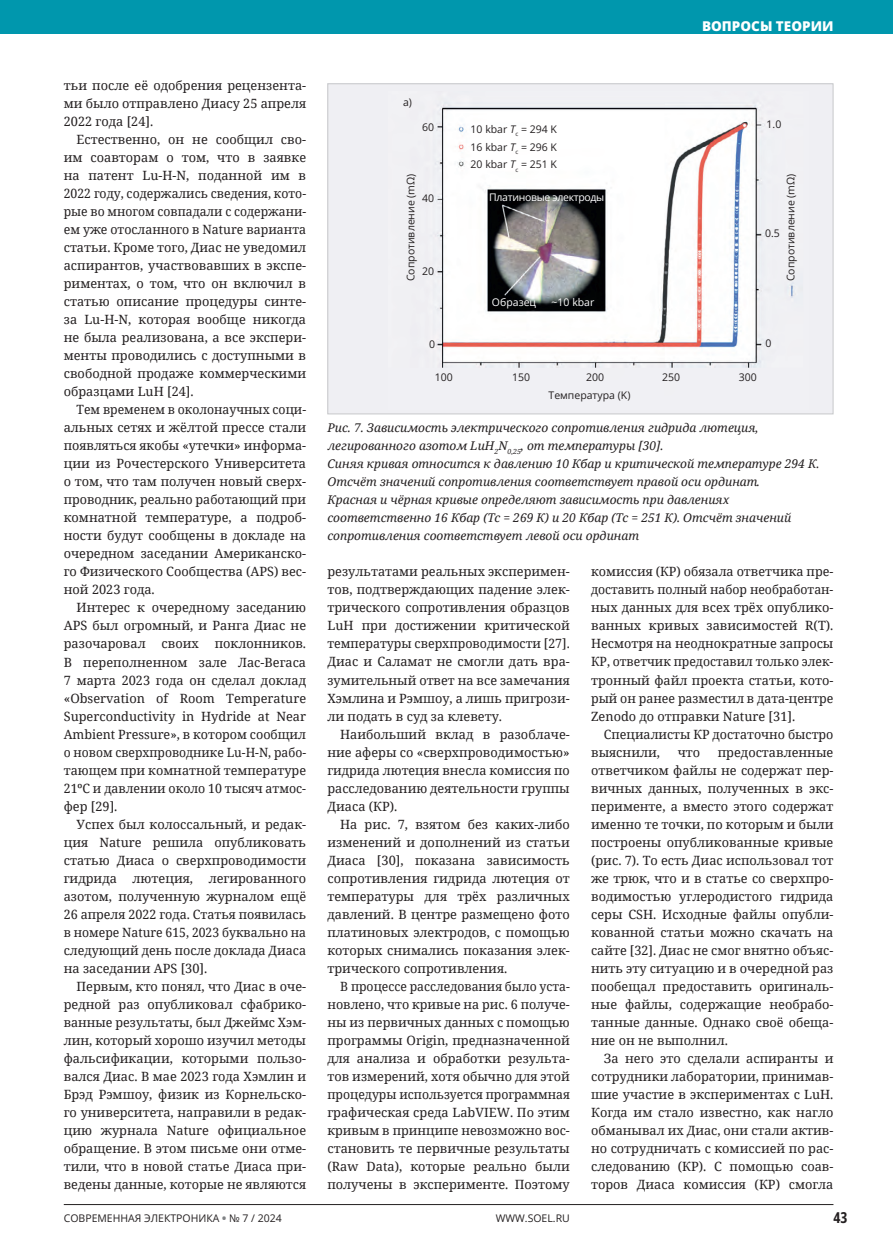
<style>
.page{position:relative;width:893px;height:1251px;background:#fff}
.page>*{position:absolute;margin:0;border:0;box-sizing:border-box;transform-origin:0 0}
.t1{font:700 15px "Open Sans Condensed";color:#231f20}
.t2{font:800 13.5px "Open Sans";color:#fff}
.t3{font:12.75px/18px "Noto Serif";color:#231f20;text-align:justify}
.t4{font:12.75px/18px "Noto Serif";color:#231f20;text-align:justify;scale:.96 1}
.t5{font:italic 12px/18px "Noto Serif";color:#231f20}
.t6{font:10.5px/17.5px "Open Sans";color:#231f20;text-align:justify}
.t7{font:10.5px "Open Sans";letter-spacing:-.03em;color:#fff}
.t8{font:10.5px "Open Sans";color:#fff}
.s1{font-style:italic}
.s2{font-weight:800;color:#808285}
</style>
<div class="page">
<div style="left:0;top:0;width:893px;height:34px;background:#0097ad"></div>
<hr style="left:64px;top:1203px;width:769px;height:1px;background:#231f20">
<div style="left:328px;top:84px;width:505px;height:330px;background:#efeff3"></div>
<img style="left:434px;top:105px;width:359px;height:263px">
<p class="t3" style="left:64px;top:76px;width:244px">тьи после её одобрения рецензента&shy;ми было отправлено Диасу 25 апреля 2022 года [24].</p>
<p class="t3" style="left:64px;top:130px;width:244px;text-indent:13px">Естественно, он не сообщил сво&shy;им соавторам о том, что в заявке на патент Lu-H-N, поданной им в 2022 году, содержались сведения, кото&shy;рые во многом совпадали с содержани&shy;ем уже отосланного в Nature варианта статьи. Кроме того, Диас не уведомил аспирантов, участвовавших в экспе&shy;риментах, о том, что он включил в статью описание процедуры синте&shy;за Lu-H-N, которая вообще никогда не была реализована, а все экспери&shy;менты проводились с доступными в свободной продаже коммерческими образцами LuH [24].</p>
<p class="t4" style="left:64px;top:400px;width:254px;text-indent:13px">Тем временем в околонаучных соци&shy;альных сетях и жёлтой прессе стали появляться якобы «утечки» информа&shy;ции из Рочестерского Университета о том, что там получен новый сверх&shy;проводник, реально работающий при комнатной температуре, а подроб&shy;ности будут сообщены в докладе на очередном заседании Американско&shy;го Физического Сообщества (APS) вес&shy;ной 2023 года.</p>
<p class="t3" style="left:64px;top:598px;width:244px;text-indent:13px">Интерес к очередному заседанию APS был огромный, и Ранга Диас не разочаровал своих поклонников.<br>В переполненном зале Лас-Вегаса 7 марта 2023 года он сделал доклад «Observation of Room Temperature Superconductivity in Hydride at Near Ambient Pressure», в котором сообщил о новом сверхпроводнике Lu-H-N, рабо&shy;тающем при комнатной температуре 21ºC и давлении около 10 тысяч атмос&shy;фер [29].</p>
<p class="t3" style="left:64px;top:814px;width:244px;text-indent:13px">Успех был колоссальный, и редак&shy;ция Nature решила опубликовать статью Диаса о сверхпроводимости гидрида лютеция, легированного азотом, полученную журналом ещё 26 апреля 2022 года. Статья появилась в номере Nature 615, 2023 буквально на следующий день после доклада Диаса на заседании APS [30].</p>
<p class="t3" style="left:64px;top:976px;width:244px;text-indent:13px">Первым, кто понял, что Диас в оче&shy;редной раз опубликовал сфабрико&shy;ванные результаты, был Джеймс Хэм&shy;лин, который хорошо изучил методы фальсификации, которыми пользо&shy;вался Диас. В мае 2023 года Хэмлин и Брэд Рэмшоу, физик из Корнельско&shy;го университета, направили в редак&shy;цию журнала Nature официальное обращение. В этом письме они отме&shy;тили, что в новой статье Диаса при&shy;ведены данные, которые не являются</p>
<p class="t6" style="left:403px;top:93px;width:10px">a)</p>
<p class="t2" style="left:702px;top:17px;width:133px">ВОПРОСЫ ТЕОРИИ</p>
<p class="t6" style="left:422px;top:118px;width:14px">60</p>
<p class="t6" style="left:767px;top:116px;width:16px">1.0</p>
<p class="t6" style="left:471px;top:120px;width:88px">10 kbar <span class="s1">T</span><sub>c</sub> = 294 K 16 kbar <span class="s1">T</span><sub>c</sub> = 296 K 20 kbar <span class="s1">T</span><sub>c</sub> = 251 K</p>
<p class="t7" style="left:489px;top:190px;width:117px">Платиновые электроды</p>
<p class="t6" style="left:401px;top:281px;width:109px;rotate:-90deg">Сопротивление (mΩ)</p>
<p class="t6" style="left:782px;top:281px;width:109px;rotate:-90deg">Сопротивление (mΩ)</p>
<p class="t6" style="left:422px;top:189px;width:14px">40</p>
<p class="t6" style="left:765px;top:224px;width:16px">0.5</p>
<p class="t6" style="left:422px;top:262px;width:14px">20</p>
<p class="t8" style="left:492px;top:295px;width:46px">Образец</p>
<p class="t7" style="left:552px;top:295px;width:44px">~10 kbar</p>
<p class="t6" style="left:429px;top:335px;width:8px">0</p>
<p class="t6" style="left:766px;top:334px;width:8px">0</p>
<p class="t6" style="left:435px;top:368px;width:20px">100</p>
<p class="t6" style="left:512px;top:368px;width:20px">150</p>
<p class="t6" style="left:586px;top:368px;width:20px">200</p>
<p class="t6" style="left:662px;top:368px;width:20px">250</p>
<p class="t6" style="left:739px;top:368px;width:20px">300</p>
<p class="t6" style="left:549px;top:386px;width:83px">Температура (K)</p>
<p class="t5" style="left:327px;top:418px;width:493px">Рис. 7. Зависимость электрического сопротивления гидрида лютеция, легированного азотом LuH<sub>2</sub>N<sub>0,25</sub>, от температуры [30].<br>Синяя кривая относится к давлению 10 Кбар и критической температуре 294 К.<br>Отсчёт значений сопротивления соответствует правой оси ординат.<br>Красная и чёрная кривые определяют зависимость при давлениях соответственно 16 Кбар (Tc = 269 К) и 20 Кбар (Tc = 251 К). Отсчёт значений сопротивления соответствует левой оси ординат</p>
<p class="t3" style="left:327px;top:562px;width:244px">результатами реальных эксперимен&shy;тов, подтверждающих падение элек&shy;трического сопротивления образцов LuH при достижении критической температуры сверхпроводимости [27].<br>Диас и Саламат не смогли дать вра&shy;зумительный ответ на все замечания Хэмлина и Рэмшоу, а лишь пригрози&shy;ли подать в суд за клевету.</p>
<p class="t3" style="left:327px;top:724px;width:244px;text-indent:13px">Наибольший вклад в разоблаче&shy;ние аферы со «сверхпроводимостью» гидрида лютеция внесла комиссия по расследованию деятельности группы Диаса (КР).</p>
<p class="t3" style="left:327px;top:814px;width:244px;text-indent:13px">На рис. 7, взятом без каких-либо изменений и дополнений из статьи Диаса [30], показана зависимость сопротивления гидрида лютеция от температуры для трёх различных давлений. В центре размещено фото платиновых электродов, с помощью которых снимались показания элек&shy;трического сопротивления.</p>
<p class="t4" style="left:327px;top:976px;width:254px;text-indent:13px">В процессе расследования было уста&shy;новлено, что кривые на рис. 6 получе&shy;ны из первичных данных с помощью программы Origin, предназначенной для анализа и обработки результа&shy;тов измерений, хотя обычно для этой процедуры используется программная графическая среда LabVIEW. По этим кривым в принципе невозможно вос&shy;становить те первичные результаты (Raw Data), которые реально были получены в эксперименте. Поэтому</p>
<p class="t3" style="left:591px;top:562px;width:244px">комиссия (КР) обязала ответчика пре&shy;доставить полный набор необработан&shy;ных данных для всех трёх опублико&shy;ванных кривых зависимостей R(T).<br>Несмотря на неоднократные запросы КР, ответчик предоставил только элек&shy;тронный файл проекта статьи, кото&shy;рый он ранее разместил в дата-центре Zenodo до отправки Nature [31].</p>
<p class="t3" style="left:591px;top:724px;width:244px;text-indent:13px">Специалисты КР достаточно быстро выяснили,</p>
<p class="t3" style="left:591px;top:742px;width:244px;text-indent:127px">предоставленные ответчиком файлы не содержат пер&shy;вичных данных, полученных в экс&shy;перименте, а вместо этого содержат именно те точки, по которым и были построены опубликованные кривые (рис. 7). То есть Диас использовал тот же трюк, что и в статье со сверхпро&shy;водимостью углеродистого гидрида серы CSH. Исходные файлы опубли&shy;кованной статьи можно скачать на сайте [32]. Диас не смог внятно объяс&shy;нить эту ситуацию и в очередной раз по обещал предоставить оригиналь&shy;ные файлы, содержащие необрабо&shy;танные данные. Однако своё обеща&shy;ние он не выполнил.</p>
<p class="t3" style="left:591px;top:1048px;width:244px;text-indent:13px">За него это сделали аспиранты и сотрудники лаборатории, принимав&shy;шие участие в экспериментах с LuH.<br>Когда им стало известно, как нагло обманывал их Диас, они стали актив&shy;но сотрудничать с комиссией по рас&shy;следованию (КР). С помощью соав&shy;торов Диаса комиссия (КР) смогла</p>
<p class="t3" style="left:678px;top:742px;width:24px">что</p>
<p class="t6" style="left:64px;top:1208px;width:220px">СОВРЕМЕННАЯ ЭЛЕКТРОНИКА <span class="s2">•</span> № 7 / 2024</p>
<p class="t6" style="left:496px;top:1208px;width:75px">WWW.SOEL.RU</p>
<p class="t1" style="left:833px;top:1207px;width:16px">43</p>
</div>
